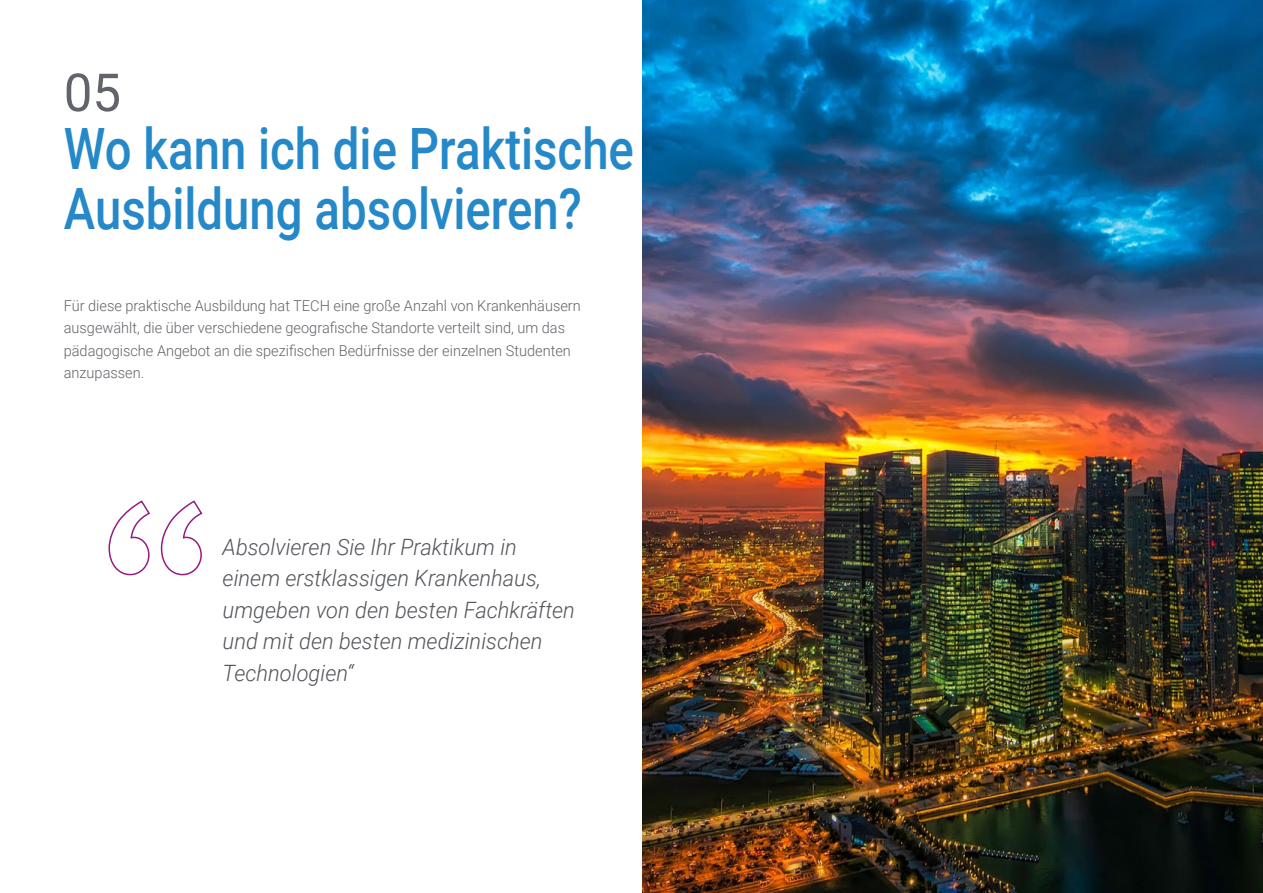
<style>
.page{position:relative;width:1263px;height:893px;background:#fff}
.page>*{position:absolute;margin:0;border:0;box-sizing:border-box;transform-origin:0 0}
.t1{font:500 57px/60px "Roboto";color:#2488c9;scale:.83 1}
.t2{font:52.5px "Roboto";color:#61646a}
.t3{font:italic 300 22.5px/31.5px "Roboto";color:#52555b}
.t4{font:300 15px/22.5px "Roboto";color:#61646a}
</style>
<div class="page">
<svg style="left:108px;top:500px;width:95px;height:76px"></svg>
<img style="left:642px;top:0;width:621px;height:893px">
<h2 class="t2" style="left:64px;top:56px;width:59px">05</h2>
<h1 class="t1" style="left:64px;top:116px;width:688px">Wo kann ich die Praktische<br>Ausbildung absolvieren?</h1>
<p class="t4" style="left:64px;top:293px;width:519px">Für diese praktische Ausbildung hat TECH eine große Anzahl von Krankenhäusern ausgewählt, die über verschiedene geografische Standorte verteilt sind, um das pädagogische Angebot an die spezifischen Bedürfnisse der einzelnen Studenten anzupassen.</p>
<h3 class="t3" style="left:223px;top:530px;width:354px">Absolvieren Sie Ihr Praktikum in einem erstklassigen Krankenhaus, umgeben von den besten Fachkräften und mit den besten medizinischen<br>Technologien“</h3>
</div>
